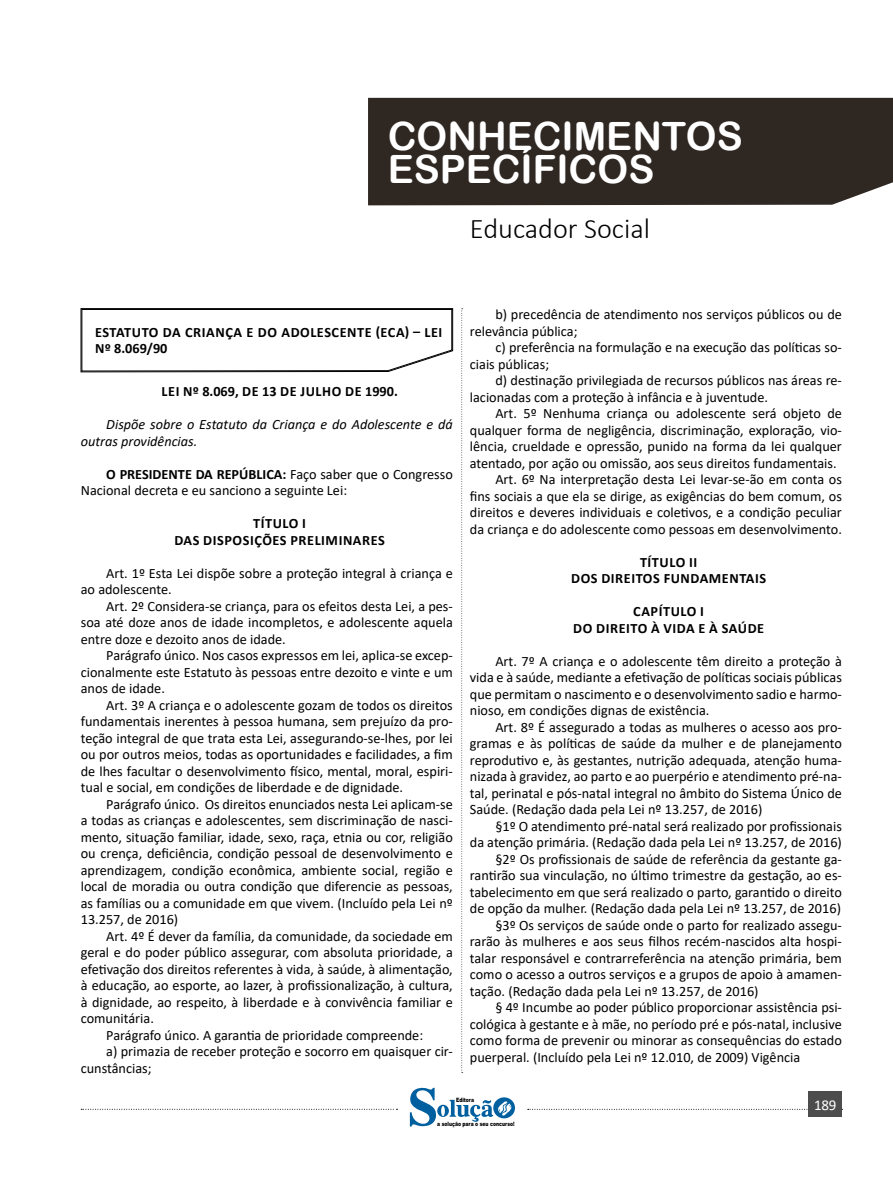
<style>
.page{position:relative;width:893px;height:1191px;background:#fff}
.page>*{position:absolute;margin:0;border:0;box-sizing:border-box;transform-origin:0 0}
.t1{font:39px/33px "Arial Rounded MT Bold";color:#fff}
.t2{font:300 28.5px "Calibri";color:#000}
.t3{font:15px "Calibri";color:#fff}
.TEXTO_BASE{font:14.25px/16.5px "Calibri";color:#000;text-align:justify}
.TITULO_DE_LEI{font:700 14.25px "Calibri";letter-spacing:.04em;color:#000}
.TEXTO_BASE-2{font:italic 14.25px/16.5px "Calibri";color:#000}
.CAIXINHAS{font:700 14.25px/16.5px "Calibri";letter-spacing:.04em;color:#000}
.t4{font:900 6px "Arial";color:#000;scale:.76 1}
.s1{font-weight:700}
</style>
<div class="page">
<svg style="left:461px;top:308px;width:2px;height:765px"></svg>
<div style="left:368px;top:98px;width:525px;height:107px;background:#2f2722"></div>
<div style="left:388px;top:122px;width:489px;height:61px;background:#2f2722"></div>
<svg style="left:81px;top:1108px;width:316px;height:1px"></svg>
<svg style="left:528px;top:1109px;width:315px;height:1px"></svg>
<div style="left:809px;top:1091px;width:33px;height:26px;background:#4d4d4d"></div>
<svg style="left:410px;top:1087px;width:105px;height:40px"></svg>
<svg style="left:81px;top:308px;width:372px;height:64px"></svg>
<h1 class="t1" style="left:388px;top:119px;width:357px">CONHECIMENTOS<br>ESPECÍFICOS</h1>
<h2 class="t2" style="left:470px;top:211px;width:182px">Educador Social</h2>
<p class="CAIXINHAS" style="left:95px;top:324px;width:349px">ESTATUTO DA CRIANÇA E DO ADOLESCENTE (ECA) – LEI<br>Nº 8.069/90</p>
<p class="TITULO_DE_LEI" style="left:162px;top:381px;width:238px">LEI Nº 8.069, DE 13 DE JULHO DE 1990.</p>
<p class="TEXTO_BASE-2" style="left:81px;top:415px;width:374px;text-indent:26px">Dispõe sobre o Estatuto da Criança e do Adolescente e dá outras providências.</p>
<p class="TEXTO_BASE" style="left:81px;top:465px;width:374px;text-indent:26px"><span class="s1">O PRESIDENTE DA REPÚBLICA:</span> Faço saber que o Congresso<br>Nacional decreta e eu sanciono a seguinte Lei:</p>
<p class="TITULO_DE_LEI" style="left:253px;top:513px;width:54px">TÍTULO I</p>
<p class="TITULO_DE_LEI" style="left:174px;top:530px;width:212px">DAS DISPOSIÇÕES PRELIMINARES</p>
<p class="TEXTO_BASE" style="left:81px;top:564px;width:374px;text-indent:26px">Art. 1º Esta Lei dispõe sobre a proteção integral à criança e ao adolescente.</p>
<p class="TEXTO_BASE" style="left:81px;top:597px;width:374px;text-indent:26px">Art. 2º Considera-se criança, para os efeitos desta Lei, a pes&shy;soa até doze anos de idade incompletos, e adolescente aquela entre doze e dezoito anos de idade.</p>
<p class="TEXTO_BASE" style="left:81px;top:647px;width:374px;text-indent:26px">Parágrafo único. Nos casos expressos em lei, aplica-se excep&shy;cionalmente este Estatuto às pessoas entre dezoito e vinte e um anos de idade.</p>
<p class="TEXTO_BASE" style="left:81px;top:696px;width:374px;text-indent:26px">Art. 3º A criança e o adolescente gozam de todos os direitos fundamentais inerentes à pessoa humana, sem prejuízo da pro&shy;teção integral de que trata esta Lei, assegurando-se-lhes, por lei ou por outros meios, todas as oportunidades e facilidades, a fim de lhes facultar o desenvolvimento físico, mental, moral, espiri&shy;tual e social, em condições de liberdade e de dignidade.</p>
<p class="TEXTO_BASE" style="left:81px;top:795px;width:374px;text-indent:26px">Parágrafo único. Os direitos enunciados nesta Lei aplicam-se a todas as crianças e adolescentes, sem discriminação de nasci&shy;mento, situação familiar, idade, sexo, raça, etnia ou cor, religião ou crença, deficiência, condição pessoal de desenvolvimento e aprendizagem, condição econômica, ambiente social, região e local de moradia ou outra condição que diferencie as pessoas, as famílias ou a comunidade em que vivem. (Incluído pela Lei nº 13.257, de 2016)</p>
<p class="TEXTO_BASE" style="left:81px;top:927px;width:374px;text-indent:26px">Art. 4º É dever da família, da comunidade, da sociedade em geral e do poder público assegurar, com absoluta prioridade, a efetivação dos direitos referentes à vida, à saúde, à alimentação, à educação, ao esporte, ao lazer, à profissionalização, à cultura, à dignidade, ao respeito, à liberdade e à convivência familiar e comunitária.</p>
<p class="TEXTO_BASE" style="left:106px;top:1026px;width:318px">Parágrafo único. A garantia de prioridade compreende:</p>
<p class="TEXTO_BASE" style="left:81px;top:1043px;width:374px;text-indent:26px">a) primazia de receber proteção e socorro em quaisquer cir&shy;cunstâncias;</p>
<p class="TEXTO_BASE" style="left:470px;top:306px;width:374px;text-indent:26px">b) precedência de atendimento nos serviços públicos ou de relevância pública;</p>
<p class="TEXTO_BASE" style="left:470px;top:339px;width:374px;text-indent:26px">c) preferência na formulação e na execução das políticas so&shy;ciais públicas;</p>
<p class="TEXTO_BASE" style="left:470px;top:372px;width:374px;text-indent:26px">d) destinação privilegiada de recursos públicos nas áreas re&shy;lacionadas com a proteção à infância e à juventude.</p>
<p class="TEXTO_BASE" style="left:470px;top:405px;width:374px;text-indent:26px">Art. 5º Nenhuma criança ou adolescente será objeto de qualquer forma de negligência, discriminação, exploração, vio&shy;lência, crueldade e opressão, punido na forma da lei qualquer atentado, por ação ou omissão, aos seus direitos fundamentais.</p>
<p class="TEXTO_BASE" style="left:470px;top:471px;width:374px;text-indent:26px">Art. 6º Na interpretação desta Lei levar-se-ão em conta os fins sociais a que ela se dirige, as exigências do bem comum, os direitos e deveres individuais e coletivos, e a condição peculiar da criança e do adolescente como pessoas em desenvolvimento.</p>
<p class="TITULO_DE_LEI" style="left:640px;top:552px;width:59px">TÍTULO II</p>
<p class="TITULO_DE_LEI" style="left:571px;top:568px;width:197px">DOS DIREITOS FUNDAMENTAIS</p>
<p class="TITULO_DE_LEI" style="left:633px;top:601px;width:72px">CAPÍTULO I</p>
<p class="TITULO_DE_LEI" style="left:573px;top:618px;width:192px">DO DIREITO À VIDA E À SAÚDE</p>
<p class="TEXTO_BASE" style="left:470px;top:652px;width:374px;text-indent:26px">Art. 7º A criança e o adolescente têm direito a proteção à vida e à saúde, mediante a efetivação de políticas sociais públicas que permitam o nascimento e o desenvolvimento sadio e harmo&shy;nioso, em condições dignas de existência.</p>
<p class="TEXTO_BASE" style="left:470px;top:718px;width:374px;text-indent:26px">Art. 8º É assegurado a todas as mulheres o acesso aos pro&shy;gramas e às políticas de saúde da mulher e de planejamento reprodutivo e, às gestantes, nutrição adequada, atenção huma&shy;nizada à gravidez, ao parto e ao puerpério e atendimento pré-na&shy;tal, perinatal e pós-natal integral no âmbito do Sistema Único de Saúde. (Redação dada pela Lei nº 13.257, de 2016)</p>
<p class="TEXTO_BASE" style="left:470px;top:817px;width:374px;text-align:right">§1º O atendimento pré-natal será realizado por profissionais<br>da atenção primária. (Redação dada pela Lei nº 13.257, de 2016)</p>
<p class="TEXTO_BASE" style="left:470px;top:850px;width:374px;text-indent:26px">§2º Os profissionais de saúde de referência da gestante ga&shy;rantirão sua vinculação, no último trimestre da gestação, ao es&shy;tabelecimento em que será realizado o parto, garantido o direito de opção da mulher. (Redação dada pela Lei nº 13.257, de 2016)</p>
<p class="TEXTO_BASE" style="left:470px;top:916px;width:374px;text-indent:26px">§3º Os serviços de saúde onde o parto for realizado assegu&shy;rarão às mulheres e aos seus filhos recém-nascidos alta hospi&shy;talar responsável e contrarreferência na atenção primária, bem como o acesso a outros serviços e a grupos de apoio à amamen&shy;tação. (Redação dada pela Lei nº 13.257, de 2016)</p>
<p class="TEXTO_BASE" style="left:470px;top:999px;width:374px;text-indent:26px">§ 4º Incumbe ao poder público proporcionar assistência psi&shy;cológica à gestante e à mãe, no período pré e pós-natal, inclusive como forma de prevenir ou minorar as consequências do estado puerperal. (Incluído pela Lei nº 12.010, de 2009) Vigência</p>
<p class="t4" style="left:456px;top:1095px;width:25px">Editora</p>
<p class="t4" style="left:437px;top:1119px;width:103px">a solução para o seu concurso!</p>
<p class="t3" style="left:814px;top:1094px;width:24px">189</p>
</div>
